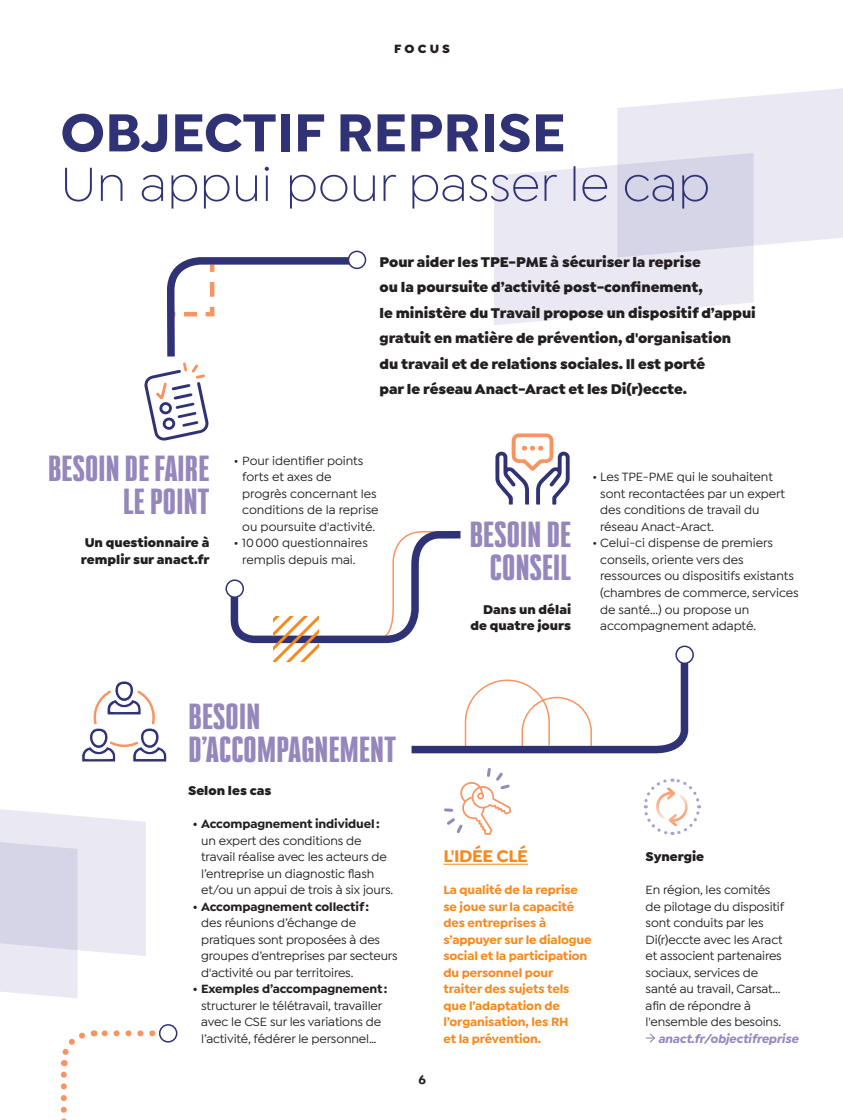
<style>
.page{position:relative;width:843px;height:1120px;background:#fff}
.page>*{position:absolute;margin:0;border:0;box-sizing:border-box;transform-origin:0 0}
.t1{font:700 57px "Isidora Sans";color:#303276}
.t2{font:300 51px "Isidora Sans";color:#303276}
.t3{font:800 31.5px/33px "Bw Stretch";letter-spacing:.01em;color:#9587bb;text-align:right}
.t4{font:700 18px "Isidora Sans";letter-spacing:-.02em;color:#f6891f}
.t5{font:900 15px/25.5px "Isidora Sans";letter-spacing:-.005em;color:#231f20}
.t6{font:900 13.5px/16.5px "Isidora Sans";color:#231f20}
.t7{font:500 12.75px/16.5px "Isidora Sans";letter-spacing:-.01em;color:#231f20}
.t8{font:700 12.75px/16.5px "Isidora Sans";letter-spacing:-.01em;color:#f6891f}
.t9{font:700 12.75px "Isidora Sans";letter-spacing:-.01em;color:#231f20}
.t10{font:italic 700 12.75px "Isidora Sans";letter-spacing:-.01em;color:#9587bb}
.t11{font:900 12.75px "Isidora Sans";letter-spacing:.245em;color:#231f20}
</style>
<div class="page">
<svg style="left:81px;top:681px;width:86px;height:81px"></svg>
<svg style="left:494px;top:165px;width:259px;height:153px;background:#ebeaf4"></svg>
<svg style="left:617px;top:88px;width:225px;height:169px;background:#e5e3f0"></svg>
<div style="left:347px;top:251px;width:19px;height:18px;border:2px solid #303276;border-radius:50%"></div>
<svg style="left:60px;top:1030px;width:92px;height:36px"></svg>
<svg style="left:61px;top:1074px;width:6px;height:46px"></svg>
<div style="left:159px;top:1024px;width:18px;height:18px;border:2px solid #303276;border-radius:50%"></div>
<svg style="left:0;top:809px;width:146px;height:189px"></svg>
<div style="left:675px;top:645px;width:18px;height:19px;border:2px solid #303276;border-radius:50%"></div>
<hr style="left:443px;top:864px;width:84px;height:1px;background:#f6891f">
<svg style="left:144px;top:253px;width:221px;height:188px"></svg>
<svg style="left:494px;top:264px;width:78px;height:241px"></svg>
<div style="left:225px;top:579px;width:19px;height:19px;border:2px solid #303276;border-radius:50%"></div>
<svg style="left:227px;top:531px;width:464px;height:223px"></svg>
<svg style="left:444px;top:768px;width:67px;height:67px"></svg>
<svg style="left:643px;top:778px;width:58px;height:57px"></svg>
<svg style="left:645px;top:1033px;width:11px;height:10px"></svg>
<p class="t11" style="left:394px;top:41px;width:57px">FOCUS</p>
<h1 class="t1" style="left:60px;top:97px;width:506px">OBJECTIF REPRISE</h1>
<h2 class="t2" style="left:60px;top:156px;width:651px">Un appui pour passer le cap</h2>
<h3 class="t3" style="left:48px;top:453px;width:163px">BESOIN DE FAIRE<br>LE POINT</h3>
<p class="t6" style="left:81px;top:535px;width:130px">Un questionnaire à remplir sur anact.fr</p>
<p class="t5" style="left:379px;top:249px;width:377px">Pour aider les TPE-PME à sécuriser la reprise<br>ou la poursuite d’activité post-confinement,<br>le ministère du Travail propose un dispositif d’appui gratuit en matière de prévention, d'organisation<br>du travail et de relations sociales. Il est porté<br>par le réseau Anact-Aract et les Di(r)eccte.</p>
<p class="t7" style="left:242px;top:452px;width:138px;text-indent:-9px">• Pour identifier points forts et axes de progrès concernant les conditions de la reprise ou poursuite d'activité.</p>
<p class="t7" style="left:234px;top:535px;width:135px;text-align:center">• 10000 questionnaires remplis depuis mai.</p>
<h3 class="t3" style="left:469px;top:519px;width:103px">BESOIN DE<br>CONSEIL</h3>
<p class="t6" style="left:470px;top:601px;width:102px;text-align:right">Dans un délai de quatre jours</p>
<p class="t7" style="left:600px;top:469px;width:186px;text-indent:-8px">• Les TPE-PME qui le souhaitent sont recontactées par un expert des conditions de travail du réseau Anact-Aract.</p>
<p class="t7" style="left:600px;top:535px;width:200px;text-indent:-8px">• Celui-ci dispense de premiers conseils, oriente vers des ressources ou dispositifs existants (chambres de commerce, services de santé...) ou propose un accompagnement adapté.</p>
<h3 class="t3" style="left:188px;top:700px;width:209px;text-align:left">BESOIN<br>D’ACCOMPAGNEMENT</h3>
<p class="t6" style="left:188px;top:782px;width:85px">Selon les cas</p>
<p class="t9" style="left:192px;top:816px;width:188px">• Accompagnement individuel:</p>
<p class="t7" style="left:201px;top:832px;width:193px">un expert des conditions de travail réalise avec les acteurs de l’entreprise un diagnostic flash et/ou un appui de trois à six jours.</p>
<p class="t9" style="left:192px;top:898px;width:178px">• Accompagnement collectif:</p>
<p class="t7" style="left:201px;top:914px;width:198px">des réunions d’échange de pratiques sont proposées à des groupes d’entreprises par secteurs d'activité ou par territoires.</p>
<p class="t9" style="left:192px;top:981px;width:196px">• Exemples d’accompagnement:</p>
<p class="t7" style="left:201px;top:997px;width:182px;text-align:justify">structurer le télétravail, travailler avec le CSE sur les variations de l’activité, fédérer le personnel…</p>
<p class="t9" style="left:418px;top:1072px;width:9px">6</p>
<h3 class="t4" style="left:443px;top:845px;width:86px">L'IDÉE CLÉ</h3>
<p class="t6" style="left:645px;top:848px;width:60px">Synergie</p>
<p class="t8" style="left:443px;top:881px;width:150px">La qualité de la reprise se joue sur la capacité des entreprises à s’appuyer sur le dialogue social et la participation du personnel pour traiter des sujets tels que l’adaptation de l’organisation, les RH<br>et la prévention.</p>
<p class="t7" style="left:645px;top:881px;width:140px">En région, les comités de pilotage du dispositif sont conduits par les<br>Di(r)eccte avec les Aract et associent partenaires sociaux, services de santé au travail, Carsat... afin de répondre à l'ensemble des besoins.</p>
<p class="t10" style="left:657px;top:1030px;width:142px">anact.fr/objectifreprise</p>
</div>
